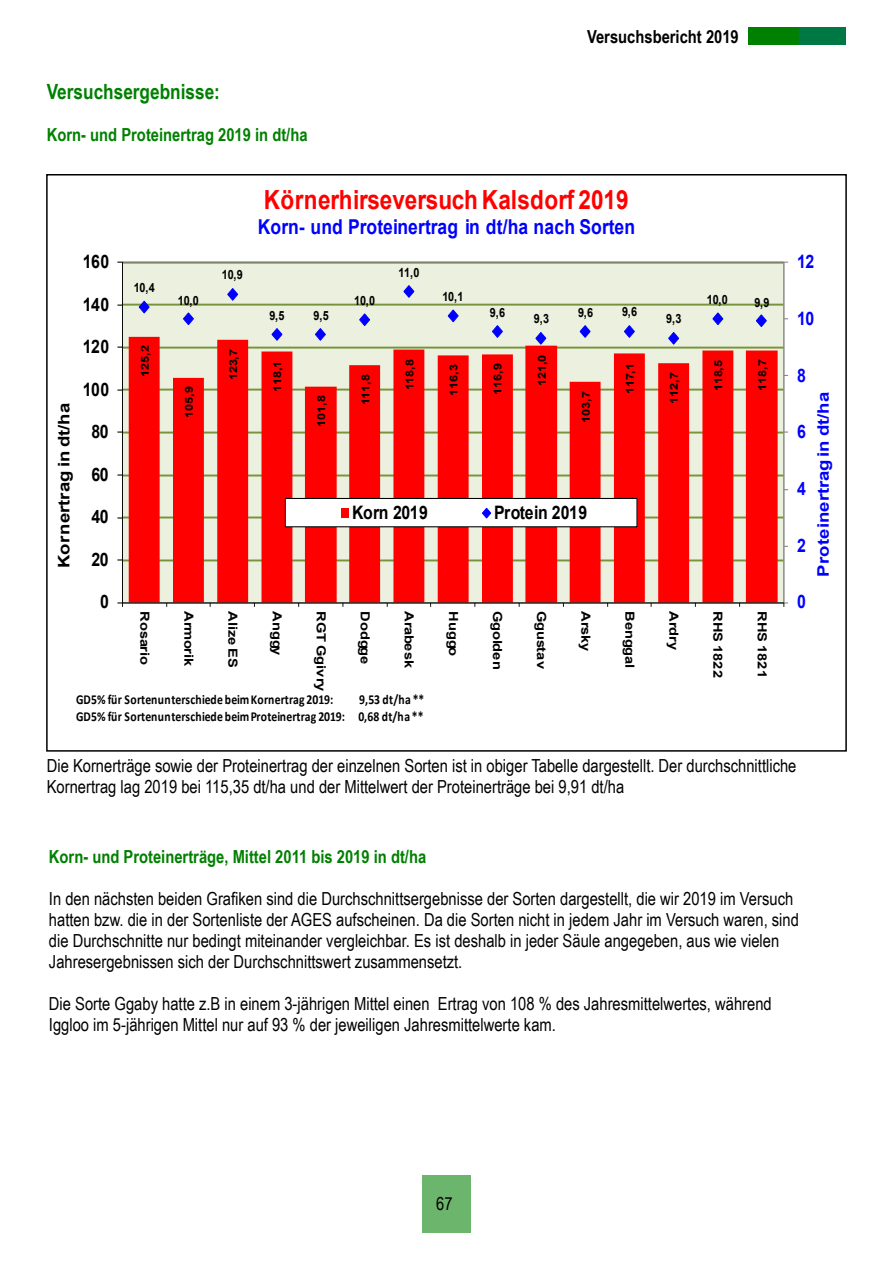
<style>
.page{position:relative;width:893px;height:1263px;background:#fff}
.page>*{position:absolute;margin:0;border:0;box-sizing:border-box;transform-origin:0 0}
.t1{font:700 26.4px "Arial";color:#f00;scale:.86 1}
.t2{font:700 21px "Arial Narrow";color:#008000}
.t3{font:700 20.55px "Arial";letter-spacing:.01em;color:#00f;scale:.86 1}
.t4{font:700 18.6px "Arial";letter-spacing:-.03em;color:#000;scale:.86 1}
.t5{font:700 18.6px "Arial";color:#00f;scale:.86 1}
.t6{font:18px/21px "Arial Narrow";color:#000}
.t7{font:700 18px "Arial Narrow";color:#008000}
.t8{font:700 18px "Arial Narrow";color:#000}
.t9{font:700 15.9px "Arial";letter-spacing:.02em;color:#00f;scale:1.17 1}
.t10{font:700 15.9px "Arial";letter-spacing:.02em;color:#000;scale:1.17 1}
.t11{font:700 13.65px/16.6px "Calibri";letter-spacing:.01em;color:#000;text-align:right;scale:.86 1}
.t12{font:700 12.75px "Arial";letter-spacing:-.02em;color:#000;scale:.86 1}
.t13{font:700 12.6px "Arial";letter-spacing:-.01em;color:#000;scale:1.17 1}
.t14{font:700 10.8px "Arial";letter-spacing:-.02em;color:#000;scale:1.17 1}
</style>
<div class="page">
<div style="left:422px;top:1175px;width:49px;height:58px;background:#6cb56c"></div>
<div style="left:748px;top:28px;width:97px;height:17px;background:#008000"></div>
<svg style="left:799px;top:28px;width:46px;height:17px"></svg>
<div style="left:122px;top:263px;width:661px;height:339px;background:#ebf1de"></div>
<hr style="left:122px;top:560px;width:661px;height:1px;background:#77933c">
<hr style="left:122px;top:517px;width:661px;height:1px;background:#77933c">
<hr style="left:122px;top:475px;width:661px;height:1px;background:#77933c">
<hr style="left:122px;top:432px;width:661px;height:1px;background:#77933c">
<hr style="left:122px;top:389px;width:661px;height:1px;background:#77933c">
<hr style="left:122px;top:347px;width:661px;height:1px;background:#77933c">
<hr style="left:122px;top:304px;width:661px;height:2px;background:#77933c">
<svg style="left:129px;top:337px;width:649px;height:265px;fill:#f00"></svg>
<hr style="left:783px;top:262px;width:1px;height:341px;background:#868686">
<hr style="left:122px;top:262px;width:1px;height:341px;background:#000">
<hr style="left:122px;top:602px;width:662px;height:1px;background:#000">
<svg style="left:117px;top:602px;width:6px;height:5px"></svg>
<svg style="left:783px;top:602px;width:5px;height:5px"></svg>
<svg style="left:138px;top:300px;width:12px;height:14px"></svg>
<svg style="left:183px;top:312px;width:11px;height:13px"></svg>
<svg style="left:227px;top:288px;width:11px;height:13px"></svg>
<svg style="left:271px;top:328px;width:12px;height:14px"></svg>
<svg style="left:314px;top:328px;width:13px;height:14px"></svg>
<svg style="left:359px;top:313px;width:11px;height:13px"></svg>
<svg style="left:403px;top:285px;width:12px;height:13px"></svg>
<svg style="left:447px;top:309px;width:12px;height:14px"></svg>
<svg style="left:491px;top:325px;width:13px;height:14px"></svg>
<svg style="left:535px;top:332px;width:12px;height:14px"></svg>
<svg style="left:579px;top:325px;width:12px;height:14px"></svg>
<svg style="left:623px;top:325px;width:13px;height:14px"></svg>
<svg style="left:667px;top:332px;width:13px;height:14px"></svg>
<svg style="left:712px;top:312px;width:12px;height:13px"></svg>
<svg style="left:756px;top:314px;width:11px;height:13px"></svg>
<div style="left:285px;top:498px;width:352px;height:29px;background:#fff"></div>
<div style="left:285px;top:498px;width:352px;height:29px;border:1px solid #000"></div>
<div style="left:341px;top:508px;width:7px;height:9px;background:#f00"></div>
<svg style="left:482px;top:507px;width:10px;height:12px"></svg>
<p class="t2" style="left:47px;top:75px;width:175px">Versuchsergebnisse:</p>
<p class="t7" style="left:47px;top:121px;width:262px">Korn- und Proteinertrag 2019 in dt/ha</p>
<p class="t8" style="left:587px;top:23px;width:153px">Versuchsbericht 2019</p>
<p class="t4" style="left:83px;top:249px;width:32px">160</p>
<p class="t4" style="left:83px;top:291px;width:32px">140</p>
<p class="t4" style="left:83px;top:334px;width:32px">120</p>
<p class="t10" style="left:53px;top:568px;width:143px;rotate:-90deg">Kornertrag in dt/ha</p>
<p class="t4" style="left:83px;top:376px;width:32px">100</p>
<p class="t4" style="left:92px;top:419px;width:21px">80</p>
<p class="t4" style="left:92px;top:461px;width:21px">60</p>
<p class="t4" style="left:92px;top:504px;width:21px">40</p>
<p class="t4" style="left:92px;top:546px;width:21px">20</p>
<p class="t4" style="left:100px;top:589px;width:12px">0</p>
<p class="t12" style="left:134px;top:279px;width:26px">10,4</p>
<p class="t14" style="left:137px;top:377px;width:28px;rotate:-90deg">125,2</p>
<p class="t12" style="left:178px;top:291px;width:26px">10,0</p>
<p class="t14" style="left:182px;top:418px;width:28px;rotate:-90deg">105,9</p>
<p class="t12" style="left:222px;top:266px;width:26px">10,9</p>
<p class="t14" style="left:226px;top:380px;width:28px;rotate:-90deg">123,7</p>
<h1 class="t1" style="left:264px;top:181px;width:426px">Körnerhirseversuch Kalsdorf 2019</h1>
<p class="t3" style="left:258px;top:213px;width:440px">Korn- und Proteinertrag in dt/ha nach Sorten</p>
<p class="t12" style="left:398px;top:264px;width:26px">11,0</p>
<p class="t12" style="left:269px;top:307px;width:19px">9,5</p>
<p class="t12" style="left:313px;top:307px;width:19px">9,5</p>
<p class="t12" style="left:354px;top:291px;width:26px">10,0</p>
<p class="t12" style="left:442px;top:288px;width:26px">10,1</p>
<p class="t12" style="left:490px;top:304px;width:19px">9,6</p>
<p class="t12" style="left:534px;top:310px;width:19px">9,3</p>
<p class="t12" style="left:578px;top:303px;width:19px">9,6</p>
<p class="t12" style="left:622px;top:303px;width:19px">9,6</p>
<p class="t12" style="left:666px;top:310px;width:19px">9,3</p>
<p class="t14" style="left:270px;top:392px;width:28px;rotate:-90deg">118,1</p>
<p class="t14" style="left:314px;top:427px;width:28px;rotate:-90deg">101,8</p>
<p class="t14" style="left:358px;top:405px;width:28px;rotate:-90deg">111,8</p>
<p class="t14" style="left:402px;top:390px;width:28px;rotate:-90deg">118,8</p>
<p class="t14" style="left:446px;top:396px;width:28px;rotate:-90deg">116,3</p>
<p class="t14" style="left:490px;top:394px;width:28px;rotate:-90deg">116,9</p>
<p class="t14" style="left:534px;top:386px;width:28px;rotate:-90deg">121,0</p>
<p class="t14" style="left:578px;top:422px;width:28px;rotate:-90deg">103,7</p>
<p class="t14" style="left:622px;top:394px;width:28px;rotate:-90deg">117,1</p>
<p class="t14" style="left:667px;top:404px;width:28px;rotate:-90deg">112,7</p>
<p class="t12" style="left:707px;top:290px;width:26px">10,0</p>
<p class="t12" style="left:754px;top:293px;width:19px">9,9</p>
<p class="t14" style="left:711px;top:391px;width:28px;rotate:-90deg">118,5</p>
<p class="t14" style="left:755px;top:391px;width:28px;rotate:-90deg">118,7</p>
<p class="t4" style="left:352px;top:499px;width:89px">Korn 2019</p>
<p class="t4" style="left:494px;top:499px;width:110px">Protein 2019</p>
<p class="t13" style="left:154px;top:611px;width:48px;rotate:90deg">Rosario</p>
<p class="t13" style="left:198px;top:611px;width:49px;rotate:90deg">Armorik</p>
<p class="t13" style="left:242px;top:611px;width:50px;rotate:90deg">Alize ES</p>
<p class="t13" style="left:286px;top:611px;width:39px;rotate:90deg">Anggy</p>
<p class="t13" style="left:330px;top:611px;width:69px;rotate:90deg">RGT Ggivry</p>
<p class="t13" style="left:374px;top:611px;width:47px;rotate:90deg">Dodgge</p>
<p class="t13" style="left:418px;top:611px;width:50px;rotate:90deg">Arabesk</p>
<p class="t13" style="left:462px;top:611px;width:40px;rotate:90deg">Huggo</p>
<p class="t13" style="left:506px;top:611px;width:52px;rotate:90deg">Ggolden</p>
<p class="t13" style="left:551px;top:611px;width:51px;rotate:90deg">Ggustav</p>
<p class="t13" style="left:595px;top:611px;width:36px;rotate:90deg">Arsky</p>
<p class="t13" style="left:639px;top:611px;width:50px;rotate:90deg">Benggal</p>
<p class="t13" style="left:683px;top:611px;width:34px;rotate:90deg">Ardry</p>
<p class="t13" style="left:727px;top:611px;width:59px;rotate:90deg">RHS 1822</p>
<p class="t13" style="left:771px;top:611px;width:59px;rotate:90deg">RHS 1821</p>
<p class="t5" style="left:797px;top:249px;width:21px">12</p>
<p class="t5" style="left:797px;top:305px;width:21px">10</p>
<p class="t5" style="left:797px;top:362px;width:12px">8</p>
<p class="t5" style="left:797px;top:419px;width:12px">6</p>
<p class="t5" style="left:797px;top:475px;width:12px">4</p>
<p class="t5" style="left:797px;top:532px;width:12px">2</p>
<p class="t5" style="left:797px;top:589px;width:12px">0</p>
<p class="t9" style="left:812px;top:577px;width:160px;rotate:-90deg">Proteinertrag in dt/ha</p>
<p class="t11" style="left:76px;top:691px;width:406px">9,53 dt/ha **<br>GD5% für Sortenunterschiede beimProteinertrag 2019: 0,68 dt/ha **</p>
<p class="t6" style="left:47px;top:754px;width:751px">Die Kornerträge sowie der Proteinertrag der einzelnen Sorten ist in obiger Tabelle dargestellt. Der durchschnittliche<br>Kornertrag lag 2019 bei 115,35 dt/ha und der Mittelwert der Proteinerträge bei 9,91 dt/ha</p>
<p class="t11" style="left:76px;top:691px;width:300px">GD5% für Sortenunterschiede beimKornertrag 2019:</p>
<p class="t7" style="left:49px;top:843px;width:379px">Korn- und Proteinerträge, Mittel 2011 bis 2019 in dt/ha</p>
<p class="t6" style="left:49px;top:888px;width:751px">In den nächsten beiden Grafiken sind die Durchschnittsergebnisse der Sorten dargestellt, die wir 2019 im Versuch hatten bzw. die in der Sortenliste der AGES aufscheinen. Da die Sorten nicht in jedem Jahr im Versuch waren, sind die Durchschnitte nur bedingt miteinander vergleichbar. Es ist deshalb in jeder Säule angegeben, aus wie vielen Jahresergebnissen sich der Durchschnittswert zusammensetzt.</p>
<p class="t6" style="left:49px;top:993px;width:724px">Die Sorte Ggaby hatte z.B in einem 3-jährigen Mittel einen Ertrag von 108 % des Jahresmittelwertes, während<br>Iggloo im 5-jährigen Mittel nur auf 93 % der jeweiligen Jahresmittelwerte kam.</p>
<p class="t6" style="left:436px;top:1193px;width:18px">67</p>
</div>
